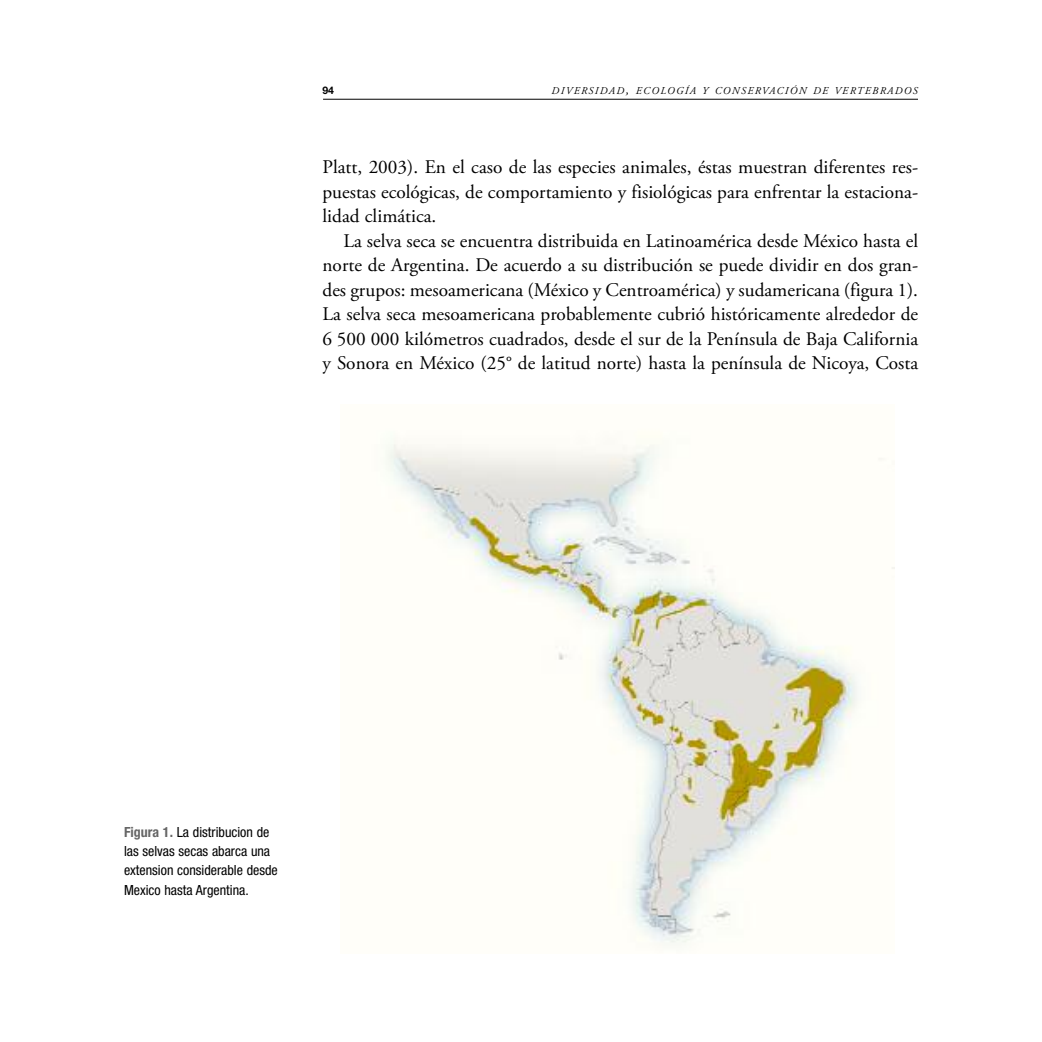
<style>
.page{position:relative;width:1042px;height:1042px;background:#fff}
.page>*{position:absolute;margin:0;border:0;box-sizing:border-box;transform-origin:0 0}
.t1{font:19.25px "Adobe Garamond Pro";color:#000}
.t2{font:condensed 14px/19.2px "Helvetica Neue LT Std";color:#000}
.t3{font:italic 10.5px "Adobe Garamond Pro";letter-spacing:.135em;color:#000}
.t4{font:700 10.5px "Helvetica Neue LT Std";color:#000}
.s1{font-size:14px}
.s2{font-weight:700;color:#666}
</style>
<div class="page">
<hr style="left:323px;top:99px;width:595px;height:1px;background:#000">
<img style="left:385px;top:435px;width:510px;height:511px">
<p class="t4" style="left:322px;top:87px;width:13px">94</p>
<p class="t3" style="left:551px;top:87px;width:368px">DIVERSIDAD<span class="s1">,</span> ECOLOGÍA Y CONSERVACIÓN DE VERTEBRADOS</p>
<p class="t1" style="left:322px;top:160px;width:597px">Platt, 2003). En el caso de las especies animales, éstas muestran diferentes res-</p>
<p class="t1" style="left:322px;top:184px;width:597px">puestas ecológicas, de comportamiento y fisiológicas para enfrentar la estaciona-</p>
<p class="t1" style="left:322px;top:209px;width:115px">lidad climática.</p>
<p class="t1" style="left:343px;top:233px;width:576px">La selva seca se encuentra distribuida en Latinoamérica desde México hasta el</p>
<p class="t1" style="left:322px;top:258px;width:597px">norte de Argentina. De acuerdo a su distribución se puede dividir en dos gran-</p>
<p class="t1" style="left:322px;top:282px;width:597px">des grupos: mesoamericana (México y Centroamérica) y sudamericana (figura 1).</p>
<p class="t1" style="left:322px;top:307px;width:597px">La selva seca mesoamericana probablemente cubrió históricamente alrededor de</p>
<p class="t1" style="left:322px;top:331px;width:597px">6 500 000 kilómetros cuadrados, desde el sur de la Península de Baja California</p>
<p class="t1" style="left:322px;top:356px;width:597px">y Sonora en México (25° de latitud norte) hasta la península de Nicoya, Costa</p>
<p class="t2" style="left:124px;top:823px;width:155px"><span class="s2">Figura 1.</span> La distribucion de las selvas secas abarca una extension considerable desde<br>Mexico hasta Argentina.</p>
</div>
